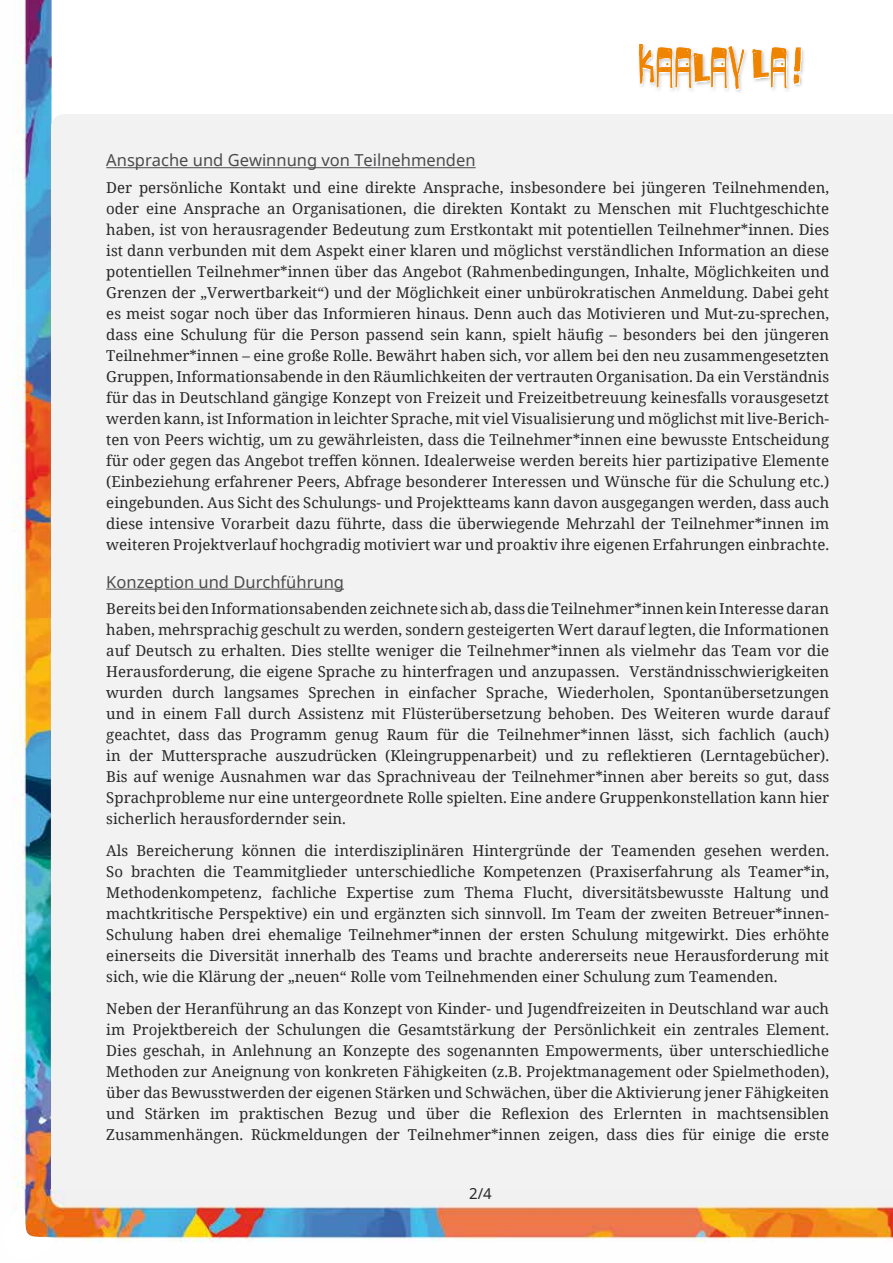
<style>
.page{position:relative;width:893px;height:1263px;background:#fff}
.page>*{position:absolute;margin:0;border:0;box-sizing:border-box;transform-origin:0 0}
.t1{font:16.5px "Noto Sans";color:#4b4b4d}
.t2{font:15px/21px "Noto Serif";color:#282829;text-align:justify}
.t3{font:15px "Noto Sans";color:#282829}
</style>
<div class="page">
<img style="left:13px;top:0;width:38px;height:1189px">
<div style="left:51px;top:114px;width:842px;height:1075px;background:#f2f2f2"></div>
<img style="left:17px;top:1189px;width:876px;height:53px">
<svg style="left:12px;top:1193px;width:58px;height:49px"></svg>
<img style="left:671px;top:49px;width:133px;height:43px">
<img style="left:658px;top:47px;width:144px;height:43px">
<svg style="left:794px;top:48px;width:7px;height:36px"></svg>
<svg style="left:639px;top:44px;width:105px;height:45px"></svg>
<svg style="left:752px;top:47px;width:35px;height:41px"></svg>
<hr style="left:106px;top:167px;width:370px;height:1px;background:#4b4b4d">
<hr style="left:106px;top:589px;width:238px;height:1px;background:#4b4b4d">
<p class="t1" style="left:106px;top:149px;width:371px">Ansprache und Gewinnung von Teilnehmenden</p>
<p class="t2" style="left:106px;top:176px;width:724px">Der persönliche Kontakt und eine direkte Ansprache, insbesondere bei jüngeren Teilnehmenden, oder eine Ansprache an Organisationen, die direkten Kontakt zu Menschen mit Fluchtgeschichte haben, ist von herausragender Bedeutung zum Erstkontakt mit potentiellen Teilnehmer*innen. Dies ist dann verbunden mit dem Aspekt einer klaren und möglichst verständlichen Information an diese potentiellen Teilnehmer*innen über das Angebot (Rahmenbedingungen, Inhalte, Möglichkeiten und Grenzen der „Verwertbarkeit“) und der Möglichkeit einer unbürokratischen Anmeldung. Dabei geht es meist sogar noch über das Informieren hinaus. Denn auch das Motivieren und Mut-zu-sprechen, dass eine Schulung für die Person passend sein kann, spielt häufig – besonders bei den jüngeren Teilnehmer*innen – eine große Rolle. Bewährt haben sich, vor allem bei den neu zusammengesetzten Gruppen, Informationsabende in den Räumlichkeiten der vertrauten Organisation. Da ein Verständnis für das in Deutschland gängige Konzept von Freizeit und Freizeitbetreuung keinesfalls vorausgesetzt werden kann, ist Information in leichter Sprache, mit viel Visualisierung und möglichst mit live-Berich&shy;ten von Peers wichtig, um zu gewährleisten, dass die Teilnehmer*innen eine bewusste Entscheidung für oder gegen das Angebot treffen können. Idealerweise werden bereits hier partizipative Elemente (Einbeziehung erfahrener Peers, Abfrage besonderer Interessen und Wünsche für die Schulung etc.) eingebunden. Aus Sicht des Schulungs- und Projektteams kann davon ausgegangen werden, dass auch diese intensive Vorarbeit dazu führte, dass die überwiegende Mehrzahl der Teilnehmer*innen im weiteren Projektverlauf hochgradig motiviert war und proaktiv ihre eigenen Erfahrungen einbrachte.</p>
<p class="t1" style="left:106px;top:571px;width:239px">Konzeption und Durchführung</p>
<p class="t2" style="left:106px;top:598px;width:724px">Bereits bei den Informationsabenden zeichnete sich ab, dass die Teilnehmer*innen kein Interesse daran haben, mehrsprachig geschult zu werden, sondern gesteigerten Wert darauf legten, die Informationen auf Deutsch zu erhalten. Dies stellte weniger die Teilnehmer*innen als vielmehr das Team vor die Herausforderung, die eigene Sprache zu hinterfragen und anzupassen. Verständnisschwierigkeiten wurden durch langsames Sprechen in einfacher Sprache, Wiederholen, Spontanübersetzungen und in einem Fall durch Assistenz mit Flüsterübersetzung behoben. Des Weiteren wurde darauf geachtet, dass das Programm genug Raum für die Teilnehmer*innen lässt, sich fachlich (auch) in der Muttersprache auszudrücken (Kleingruppenarbeit) und zu reflektieren (Lerntagebücher).<br>Bis auf wenige Ausnahmen war das Sprachniveau der Teilnehmer*innen aber bereits so gut, dass Sprachprobleme nur eine untergeordnete Rolle spielten. Eine andere Gruppenkonstellation kann hier sicherlich herausfordernder sein.</p>
<p class="t2" style="left:106px;top:839px;width:724px">Als Bereicherung können die interdisziplinären Hintergründe der Teamenden gesehen werden.<br>So brachten die Teammitglieder unterschiedliche Kompetenzen (Praxiserfahrung als Teamer*in, Methodenkompetenz, fachliche Expertise zum Thema Flucht, diversitätsbewusste Haltung und machtkritische Perspektive) ein und ergänzten sich sinnvoll. Im Team der zweiten Betreuer*innen-Schulung haben drei ehemalige Teilnehmer*innen der ersten Schulung mitgewirkt. Dies erhöhte einerseits die Diversität innerhalb des Teams und brachte andererseits neue Herausforderung mit sich, wie die Klärung der „neuen“ Rolle vom Teilnehmenden einer Schulung zum Teamenden.</p>
<p class="t2" style="left:106px;top:997px;width:724px">Neben der Heranführung an das Konzept von Kinder- und Jugendfreizeiten in Deutschland war auch im Projektbereich der Schulungen die Gesamtstärkung der Persönlichkeit ein zentrales Element.<br>Dies geschah, in Anlehnung an Konzepte des sogenannten Empowerments, über unterschiedliche Methoden zur Aneignung von konkreten Fähigkeiten (z.B. Projektmanagement oder Spielmethoden), über das Bewusstwerden der eigenen Stärken und Schwächen, über die Aktivierung jener Fähigkeiten und Stärken im praktischen Bezug und über die Reflexion des Erlernten in machtsensiblen Zusammenhängen. Rückmeldungen der Teilnehmer*innen zeigen, dass dies für einige die erste</p>
<p class="t3" style="left:469px;top:1183px;width:24px">2/4</p>
</div>
